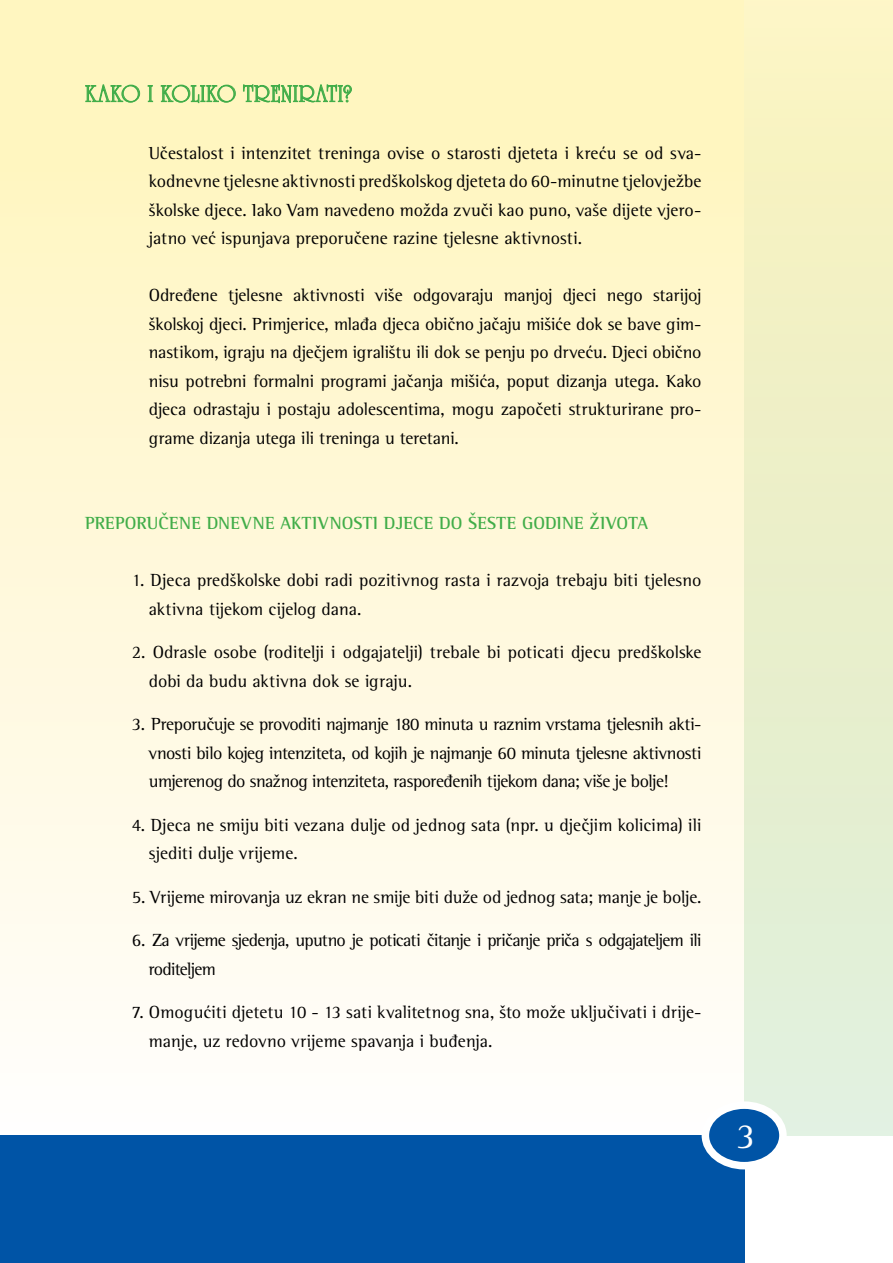
<style>
.page{position:relative;width:893px;height:1263px;background:#fff}
.page>*{position:absolute;margin:0;border:0;box-sizing:border-box;transform-origin:0 0}
.t1{font:36px "Rotis Semi Serif Pro";color:#fff}
.t2{font:24px "University TEE Roma";letter-spacing:.02em;color:#41ad49}
.t3{font:18px/28.5px "Rotis Semi Serif Pro";color:#000}
.t4{font:18px/28.5px "Rotis Semi Serif Pro";letter-spacing:-.04em;color:#000}
.t5{font:700 18px "Rotis Semi Serif Pro";letter-spacing:.01em;color:#41ad49}
</style>
<div class="page">
<div style="left:0;top:0;width:893px;height:1135px;background:linear-gradient(to bottom,#fff5ba,#fffdfc)"></div>
<div style="left:744px;top:0;width:149px;height:1135px;background:linear-gradient(to bottom,#faf3bd,#ddeedc)"></div>
<div style="left:0;top:1135px;width:744px;height:128px;background:#0054a6"></div>
<div style="left:705px;top:1105px;width:78px;height:61px;background:#0054a6;border-radius:50%"></div>
<div style="left:702px;top:1101px;width:85px;height:68px;border:8px solid #fff;border-radius:50%"></div>
<svg style="left:85px;top:84px;width:55px;height:19px"></svg>
<svg style="left:147px;top:85px;width:6px;height:17px"></svg>
<svg style="left:160px;top:84px;width:76px;height:19px"></svg>
<svg style="left:243px;top:84px;width:109px;height:19px;background:#b7da93"></svg>
<h2 class="t2" style="left:85px;top:80px;width:268px">KAKO I KOLIKO TRENIRATI?</h2>
<p class="t3" style="left:149px;top:138px;width:554px;text-align:justify">Učestalost i intenzitet treninga ovise o starosti djeteta i kreću se od sva&shy;kodnevne tjelesne aktivnosti predškolskog djeteta do 60-minutne tjelovježbe školske djece. Iako Vam navedeno možda zvuči kao puno, vaše dijete vjero&shy;jatno već ispunjava preporučene razine tjelesne aktivnosti.</p>
<p class="t3" style="left:149px;top:281px;width:554px;text-align:justify">Određene tjelesne aktivnosti više odgovaraju manjoj djeci nego starijoj školskoj djeci. Primjerice, mlađa djeca obično jačaju mišiće dok se bave gim&shy;nastikom, igraju na dječjem igralištu ili dok se penju po drveću. Djeci obično nisu potrebni formalni programi jačanja mišića, poput dizanja utega. Kako djeca odrastaju i postaju adolescentima, mogu započeti strukturirane pro&shy;grame dizanja utega ili treninga u teretani.</p>
<p class="t5" style="left:85px;top:512px;width:565px">PREPORUČENE DNEVNE AKTIVNOSTI DJECE DO ŠESTE GODINE ŽIVOTA</p>
<p class="t3" style="left:149px;top:566px;width:554px;text-indent:-17px">1. Djeca predškolske dobi radi pozitivnog rasta i razvoja trebaju biti tjelesno aktivna tijekom cijelog dana.</p>
<p class="t3" style="left:149px;top:638px;width:554px;text-indent:-17px">2. Odrasle osobe (roditelji i odgajatelji) trebale bi poticati djecu predškolske dobi da budu aktivna dok se igraju.</p>
<p class="t3" style="left:149px;top:710px;width:554px;text-align:justify;text-indent:-17px">3. Preporučuje se provoditi najmanje 180 minuta u raznim vrstama tjelesnih akti&shy;vnosti bilo kojeg intenziteta, od kojih je najmanje 60 minuta tjelesne aktivnosti umjerenog do snažnog intenziteta, raspoređenih tijekom dana; više je bolje!</p>
<p class="t3" style="left:149px;top:810px;width:554px;text-indent:-17px">4. Djeca ne smiju biti vezana dulje od jednog sata (npr. u dječjim kolicima) ili sjediti dulje vrijeme.</p>
<p class="t3" style="left:132px;top:882px;width:571px">5. Vrijeme mirovanja uz ekran ne smije biti duže od jednog sata; manje je bolje.</p>
<p class="t4" style="left:149px;top:926px;width:554px;text-indent:-17px">6. Za vrijeme sjedenja, uputno je poticati čitanje i pričanje priča s odgajateljem ili roditeljem</p>
<p class="t3" style="left:149px;top:998px;width:554px;text-indent:-17px">7. Omogućiti djetetu 10 - 13 sati kvalitetnog sna, što može uključivati i drije&shy;manje, uz redovno vrijeme spavanja i buđenja.</p>
<h1 class="t1" style="left:736px;top:1114px;width:20px">3</h1>
</div>
